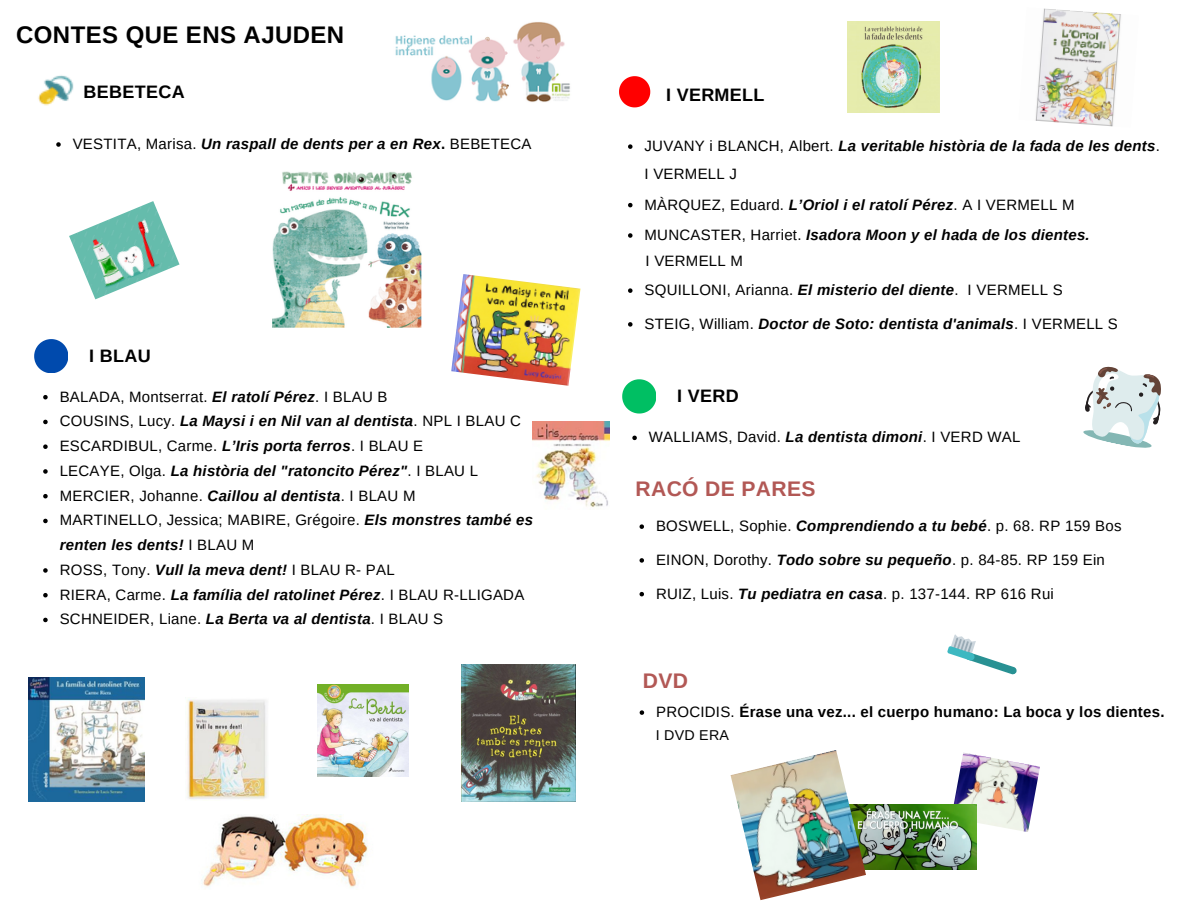
<style>
.page{position:relative;width:1188px;height:918px;background:#fff}
.page>*{position:absolute;margin:0;border:0;box-sizing:border-box;transform-origin:0 0}
.t1{font:700 24px "Arimo";letter-spacing:.015em;color:#000}
.t2{font:700 21.15px "Arimo";letter-spacing:.015em;color:#b25855}
.t3{font:700 18px "Arimo";letter-spacing:.02em;color:#000}
.t4{font:15px/24.8px "Arimo";letter-spacing:.015em;color:#000}
.t5{font:italic 700 15px/28.2px "Arimo";letter-spacing:.015em;color:#000}
.t6{font:700 15px "Arimo";letter-spacing:.02em;color:#000}
.t7{font:14.25px "Arimo";letter-spacing:.015em;color:#000}
.s1{font-weight:400;font-style:normal}
.s2{font-style:normal}
.s3{font-weight:700;font-style:italic}
.s4{font-weight:400}
</style>
<div class="page">
<img style="left:272px;top:171px;width:150px;height:157px">
<img style="left:395px;top:22px;width:175px;height:80px">
<img style="left:38px;top:75px;width:36px;height:31px">
<svg style="left:34px;top:339px;width:34px;height:34px"></svg>
<img style="left:203px;top:815px;width:166px;height:72px">
<svg style="left:619px;top:76px;width:31px;height:31px"></svg>
<svg style="left:622px;top:379px;width:34px;height:34px"></svg>
<img style="left:69px;top:201px;width:111px;height:98px">
<img style="left:953px;top:753px;width:87px;height:79px">
<img style="left:866px;top:804px;width:111px;height:66px">
<img style="left:731px;top:750px;width:135px;height:150px">
<svg style="left:640px;top:524px;width:4px;height:5px"></svg>
<svg style="left:640px;top:558px;width:4px;height:5px"></svg>
<svg style="left:640px;top:592px;width:4px;height:4px"></svg>
<svg style="left:947px;top:634px;width:70px;height:41px"></svg>
<svg style="left:1083px;top:366px;width:78px;height:82px"></svg>
<img style="left:848px;top:22px;width:91px;height:91px">
<svg style="left:628px;top:144px;width:5px;height:5px"></svg>
<svg style="left:628px;top:203px;width:5px;height:4px"></svg>
<svg style="left:628px;top:233px;width:5px;height:5px"></svg>
<svg style="left:628px;top:288px;width:5px;height:5px"></svg>
<svg style="left:628px;top:322px;width:5px;height:5px"></svg>
<img style="left:1035px;top:8px;width:86px;height:119px">
<img style="left:451px;top:274px;width:129px;height:112px">
<img style="left:532px;top:421px;width:78px;height:87px">
<img style="left:186px;top:699px;width:81px;height:101px">
<img style="left:317px;top:685px;width:91px;height:91px">
<img style="left:462px;top:664px;width:113px;height:137px">
<img style="left:28px;top:677px;width:116px;height:125px">
<svg style="left:43px;top:395px;width:5px;height:4px"></svg>
<svg style="left:43px;top:420px;width:5px;height:4px"></svg>
<svg style="left:43px;top:444px;width:5px;height:5px"></svg>
<svg style="left:43px;top:469px;width:5px;height:5px"></svg>
<svg style="left:43px;top:494px;width:5px;height:4px"></svg>
<svg style="left:43px;top:519px;width:5px;height:4px"></svg>
<svg style="left:43px;top:568px;width:5px;height:5px"></svg>
<svg style="left:43px;top:593px;width:5px;height:4px"></svg>
<svg style="left:43px;top:618px;width:5px;height:4px"></svg>
<svg style="left:56px;top:142px;width:5px;height:5px"></svg>
<svg style="left:632px;top:436px;width:5px;height:4px"></svg>
<svg style="left:640px;top:710px;width:4px;height:5px"></svg>
<p class="t1" style="left:16px;top:22px;width:330px">CONTES QUE ENS AJUDEN</p>
<p class="t3" style="left:84px;top:81px;width:103px">BEBETECA</p>
<p class="t5" style="left:73px;top:130px;width:460px"><span class="s1">VESTITA, Marisa.</span> Un raspall de dents per a en Rex<span class="s2">.</span> <span class="s1">BEBETECA</span></p>
<p class="t3" style="left:89px;top:346px;width:63px">I BLAU</p>
<p class="t4" style="left:60px;top:384px;width:329px">BALADA, Montserrat. <span class="s3">El ratolí Pérez</span>. I BLAU B</p>
<p class="t5" style="left:60px;top:407px;width:463px"><span class="s1">COUSINS, Lucy.</span> La Maysi i en Nil van al dentista<span class="s1">. NPL I BLAU C</span></p>
<p class="t4" style="left:60px;top:434px;width:365px">ESCARDIBUL, Carme. <span class="s3">L’Iris porta ferros</span>. I BLAU E</p>
<p class="t5" style="left:60px;top:457px;width:420px"><span class="s1">LECAYE, Olga.</span> La història del "ratoncito Pérez"<span class="s1">. I BLAU L</span></p>
<p class="t4" style="left:60px;top:483px;width:357px">MERCIER, Johanne. <span class="s3">Caillou al dentista</span>. I BLAU M</p>
<p class="t4" style="left:60px;top:508px;width:475px">MARTINELLO, Jessica; MABIRE, Grégoire. <span class="s3">Els monstres també es renten les dents!</span> I BLAU M</p>
<p class="t4" style="left:60px;top:557px;width:337px">ROSS, Tony. <span class="s3">Vull la meva dent!</span> I BLAU R- PAL</p>
<p class="t4" style="left:60px;top:582px;width:466px">RIERA, Carme. <span class="s3">La família del ratolinet Pérez</span>. I BLAU R-LLIGADA</p>
<p class="t4" style="left:60px;top:607px;width:385px">SCHNEIDER, Liane. <span class="s3">La Berta va al dentista</span>. I BLAU S</p>
<p class="t3" style="left:666px;top:85px;width:100px">I VERMELL</p>
<p class="t5" style="left:645px;top:132px;width:517px"><span class="s1">JUVANY i BLANCH, Albert.</span> La veritable història de la fada de les dents<span class="s1">.<br>I VERMELL J</span></p>
<p class="t4" style="left:645px;top:192px;width:432px">MÀRQUEZ, Eduard. <span class="s3">L’Oriol i el ratolí Pérez</span>. A I VERMELL M</p>
<p class="t5" style="left:645px;top:221px;width:447px"><span class="s1">MUNCASTER, Harriet.</span> Isadora Moon y el hada de los dientes.</p>
<p class="t4" style="left:646px;top:248px;width:99px">I VERMELL M</p>
<p class="t4" style="left:645px;top:278px;width:420px">SQUILLONI, Arianna. <span class="s3">El misterio del diente</span>. I VERMELL S</p>
<p class="t5" style="left:645px;top:310px;width:475px"><span class="s1">STEIG, William.</span> Doctor de Soto: dentista d'animals<span class="s1">. I VERMELL S</span></p>
<p class="t3" style="left:677px;top:386px;width:63px">I VERD</p>
<p class="t4" style="left:649px;top:425px;width:373px">WALLIAMS, David. <span class="s3">La dentista dimoni</span>. I VERD WAL</p>
<p class="t2" style="left:635px;top:477px;width:182px">RACÓ DE PARES</p>
<p class="t4" style="left:656px;top:514px;width:467px">BOSWELL, Sophie. <span class="s3">Comprendiendo a tu bebé</span>. p. 68. RP 159 Bos</p>
<p class="t4" style="left:656px;top:547px;width:450px">EINON, Dorothy. <span class="s3">Todo sobre su pequeño</span>. p. 84-85. RP 159 Ein</p>
<p class="t4" style="left:656px;top:581px;width:399px">RUIZ, Luis. <span class="s3">Tu pediatra en casa</span>. p. 137-144. RP 616 Rui</p>
<p class="t2" style="left:643px;top:669px;width:47px">DVD</p>
<p class="t6" style="left:656px;top:704px;width:510px"><span class="s4">PROCIDIS.</span> Érase una vez... el cuerpo humano: La boca y los dientes.</p>
<p class="t7" style="left:656px;top:727px;width:75px">I DVD ERA</p>
</div>
